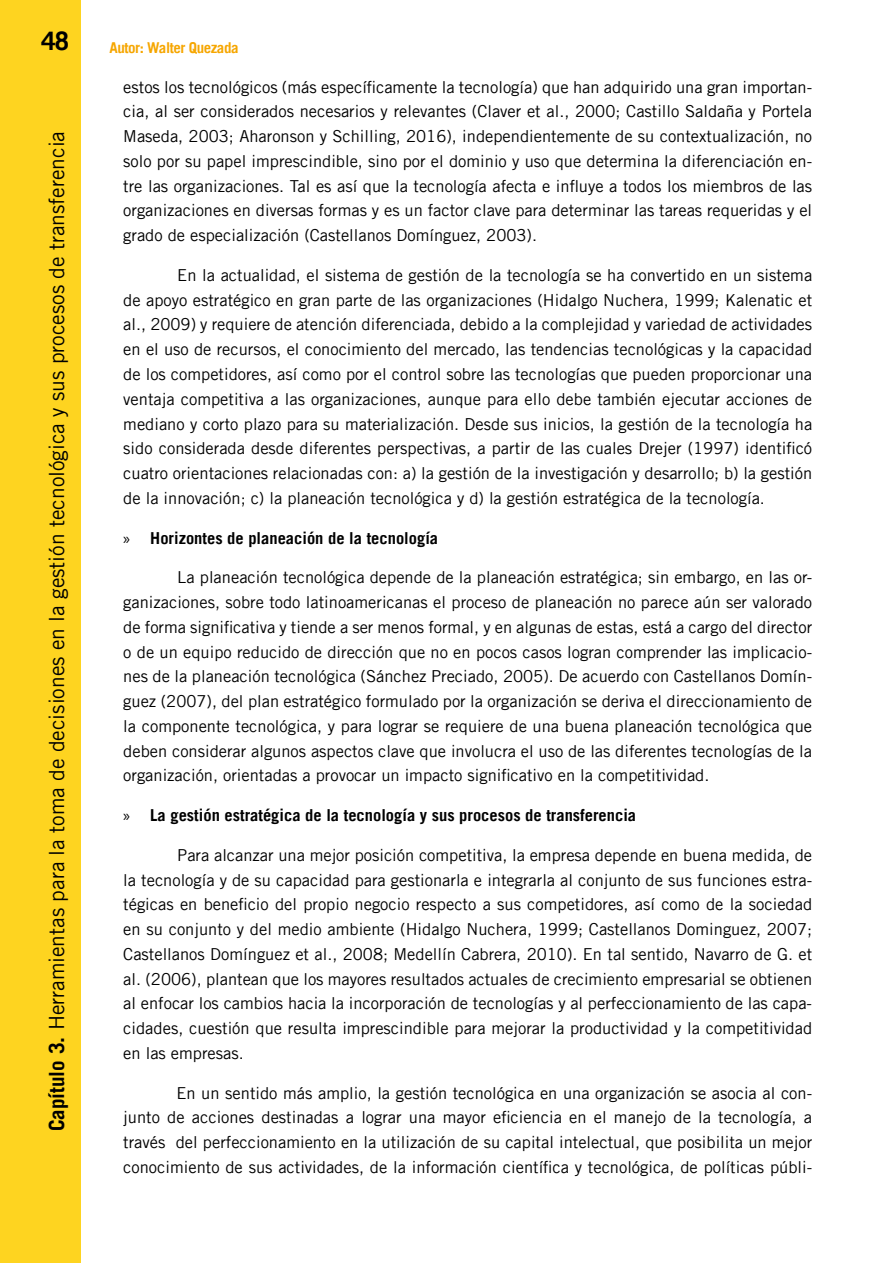
<style>
.page{position:relative;width:893px;height:1263px;background:#fff}
.page>*{position:absolute;margin:0;border:0;box-sizing:border-box;transform-origin:0 0}
.t1{font:700 25.5px "Trade Gothic LT";color:#000}
.t2{font:21px "Trade Gothic LT";color:#000}
.t3{font:16.5px/24.8px "Trade Gothic LT";color:#000;text-align:justify}
.t4{font:700 16.5px "Trade Gothic LT";color:#000}
.t5{font:700 15px "Trade Gothic LT";letter-spacing:-.03em;color:#f6a600}
.s1{font-weight:700}
.s2{font-family:"Myriad Pro";font-weight:400}
</style>
<div class="page">
<div style="left:0;top:0;width:81px;height:1263px;background:#fed420"></div>
<h1 class="t1" style="left:42px;top:26px;width:29px">48</h1>
<p class="t5" style="left:109px;top:38px;width:131px">Autor: Walter Quezada</p>
<p class="t2" style="left:44px;top:1131px;width:1002px;rotate:-90deg"><span class="s1">Capítulo 3.</span> Herramientas para la toma de decisiones en la gestión tecnológica y sus procesos de transferencia</p>
<p class="t3" style="left:123px;top:74px;width:690px">estos los tecnológicos (más específicamente la tecnología) que han adquirido una gran importan&shy;cia, al ser considerados necesarios y relevantes (Claver et al., 2000; Castillo Saldaña y Portela Maseda, 2003; Aharonson y Schilling, 2016), independientemente de su contextualización, no solo por su papel imprescindible, sino por el dominio y uso que determina la diferenciación en&shy;tre las organizaciones. Tal es así que la tecnología afecta e influye a todos los miembros de las organizaciones en diversas formas y es un factor clave para determinar las tareas requeridas y el grado de especialización (Castellanos Domínguez, 2003).</p>
<p class="t3" style="left:123px;top:263px;width:690px;text-indent:54px">En la actualidad, el sistema de gestión de la tecnología se ha convertido en un sistema de apoyo estratégico en gran parte de las organizaciones (Hidalgo Nuchera, 1999; Kalenatic et al., 2009) y requiere de atención diferenciada, debido a la complejidad y variedad de actividades en el uso de recursos, el conocimiento del mercado, las tendencias tecnológicas y la capacidad de los competidores, así como por el control sobre las tecnologías que pueden proporcionar una ventaja competitiva a las organizaciones, aunque para ello debe también ejecutar acciones de mediano y corto plazo para su materialización. Desde sus inicios, la gestión de la tecnología ha sido considerada desde diferentes perspectivas, a partir de las cuales Drejer (1997) identificó cuatro orientaciones relacionadas con: a) la gestión de la investigación y desarrollo; b) la gestión de la innovación; c) la planeación tecnológica y d) la gestión estratégica de la tecnología.</p>
<p class="t4" style="left:123px;top:527px;width:316px"><span class="s2">»</span> Horizontes de planeación de la tecnología</p>
<p class="t3" style="left:123px;top:565px;width:690px;text-indent:54px">La planeación tecnológica depende de la planeación estratégica; sin embargo, en las or&shy;ganizaciones, sobre todo latinoamericanas el proceso de planeación no parece aún ser valorado de forma significativa y tiende a ser menos formal, y en algunas de estas, está a cargo del director o de un equipo reducido de dirección que no en pocos casos logran comprender las implicacio&shy;nes de la planeación tecnológica (Sánchez Preciado, 2005). De acuerdo con Castellanos Domín&shy;guez (2007), del plan estratégico formulado por la organización se deriva el direccionamiento de la componente tecnológica, y para lograr se requiere de una buena planeación tecnológica que deben considerar algunos aspectos clave que involucra el uso de las diferentes tecnologías de la organización, orientadas a provocar un impacto significativo en la competitividad.</p>
<p class="t4" style="left:123px;top:805px;width:514px"><span class="s2">»</span> La gestión estratégica de la tecnología y sus procesos de transferencia</p>
<p class="t3" style="left:123px;top:842px;width:690px;text-indent:54px">Para alcanzar una mejor posición competitiva, la empresa depende en buena medida, de la tecnología y de su capacidad para gestionarla e integrarla al conjunto de sus funciones estra&shy;tégicas en beneficio del propio negocio respecto a sus competidores, así como de la sociedad en su conjunto y del medio ambiente (Hidalgo Nuchera, 1999; Castellanos Dominguez, 2007; Castellanos Domínguez et al., 2008; Medellín Cabrera, 2010). En tal sentido, Navarro de G. et al. (2006), plantean que los mayores resultados actuales de crecimiento empresarial se obtienen al enfocar los cambios hacia la incorporación de tecnologías y al perfeccionamiento de las capa&shy;cidades, cuestión que resulta imprescindible para mejorar la productividad y la competitividad en las empresas.</p>
<p class="t3" style="left:123px;top:1080px;width:690px;text-indent:53px">En un sentido más amplio, la gestión tecnológica en una organización se asocia al con&shy;junto de acciones destinadas a lograr una mayor eficiencia en el manejo de la tecnología, a través del perfeccionamiento en la utilización de su capital intelectual, que posibilita un mejor conocimiento de sus actividades, de la información científica y tecnológica, de políticas públi-</p>
</div>
